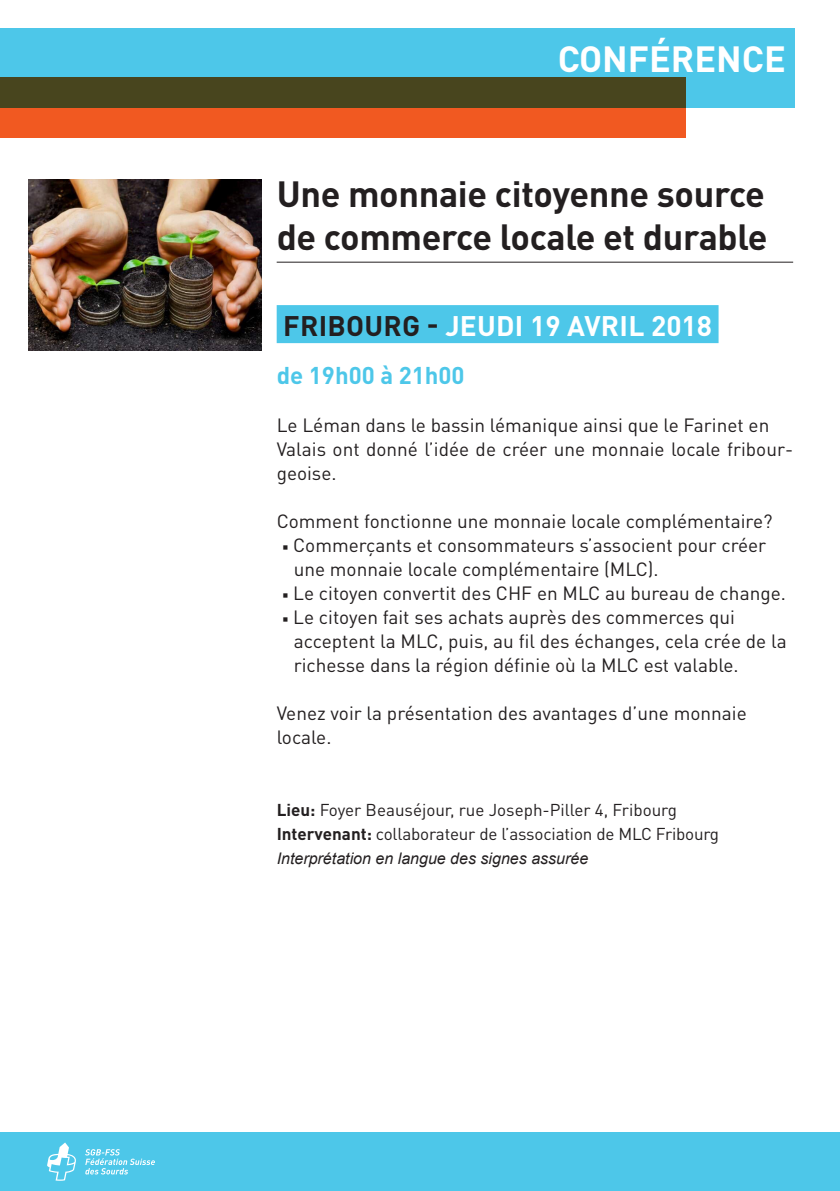
<style>
.page{position:relative;width:840px;height:1191px;background:#fff}
.page>*{position:absolute;margin:0;border:0;box-sizing:border-box;transform-origin:0 0}
.t1{font:700 36px/43.2px "DINOT";letter-spacing:-.01em;color:#231f20}
.t2{font:700 36px "DINOT";color:#fff}
.t3{font:700 28px "DINOT";letter-spacing:.01em;color:#fff}
.t4{font:700 24px "DINOT";color:#4dc7e9}
.t5{font:19px/24px "DINOT";color:#231f20}
.t6{font:17px/24px "DINOT";letter-spacing:-.01em;color:#231f20}
.t7{font:italic 16px "Arial";color:#231f20}
.s1{color:#231f20}
.s2{font-family:"Garamond Premr Pro"}
.s3{font-weight:700}
</style>
<div class="page">
<div style="left:0;top:28px;width:794px;height:80px;background:#4dc7e9"></div>
<hr style="left:839px;top:28px;width:1px;height:80px;background:#4dc7e9">
<svg style="left:0;top:78px;width:685px;height:60px;background:#9c4f1f"></svg>
<hr style="left:839px;top:78px;width:1px;height:60px;background:#f15921">
<div style="left:0;top:1132px;width:839px;height:59px;background:#4dc7e9"></div>
<hr style="left:839px;top:1132px;width:1px;height:59px;background:#4dc7e9">
<svg style="left:47px;top:1142px;width:29px;height:38px"></svg>
<svg style="left:85px;top:1149px;width:70px;height:25px"></svg>
<hr style="left:276px;top:262px;width:516px;height:1px;background:#231f20">
<div style="left:276px;top:305px;width:442px;height:38px;background:#4dc7e9"></div>
<img style="left:28px;top:180px;width:233px;height:170px">
<h1 class="t2" style="left:557px;top:35px;width:229px">CONFÉRENCE</h1>
<h1 class="t1" style="left:276px;top:171px;width:492px">Une monnaie citoyenne source de commerce locale et durable</h1>
<h2 class="t3" style="left:283px;top:307px;width:430px"><span class="s1">FRIBOURG -</span> JEUDI 19 AVRIL 2018</h2>
<p class="t4" style="left:276px;top:359px;width:189px">de 19h00 à 21h00</p>
<p class="t5" style="left:276px;top:412px;width:517px">Le Léman dans le bassin lémanique ainsi que le Farinet en<br>Valais ont donné l’idée de créer une monnaie locale fribour&shy;geoise.</p>
<p class="t5" style="left:276px;top:508px;width:497px">Comment fonctionne une monnaie locale complémentaire?</p>
<p class="t5" style="left:293px;top:532px;width:473px;text-indent:-11px"><span class="s2">■</span> Commerçants et consommateurs s’associent pour créer une monnaie locale complémentaire (MLC).</p>
<p class="t5" style="left:282px;top:580px;width:504px"><span class="s2">■</span> Le citoyen convertit des CHF en MLC au bureau de change.</p>
<p class="t5" style="left:293px;top:604px;width:494px;text-indent:-11px"><span class="s2">■</span> Le citoyen fait ses achats auprès des commerces qui acceptent la MLC, puis, au fil des échanges, cela crée de la richesse dans la région définie où la MLC est valable.</p>
<p class="t5" style="left:276px;top:700px;width:471px">Venez voir la présentation des avantages d’une monnaie locale.</p>
<p class="t6" style="left:276px;top:797px;width:444px"><span class="s3">Lieu:</span> Foyer Beauséjour, rue Joseph-Piller 4, Fribourg<br><span class="s3">Intervenant:</span> collaborateur de l’association de MLC Fribourg</p>
<p class="t7" style="left:276px;top:848px;width:313px">Interprétation en langue des signes assurée</p>
</div>
